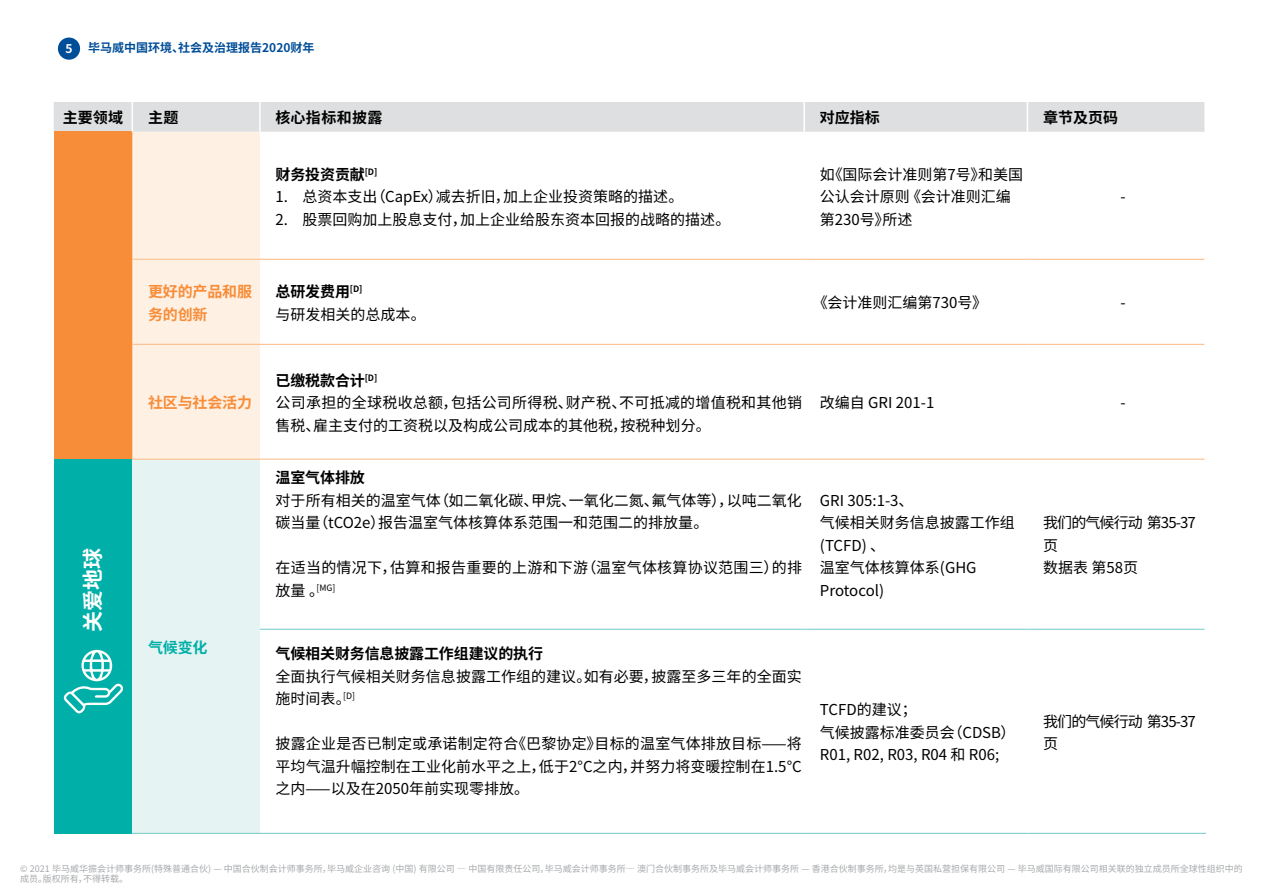
<style>
.page{position:relative;width:1263px;height:893px;background:#fff}
.page>*{position:absolute;margin:0;border:0;box-sizing:border-box;transform-origin:0 0}
.t1{font:700 21px "Noto Sans CJ Ksc";color:#fff}
.t2{font:15px/22.5px "Noto Sans CJ Ksc";color:#000}
.t3{font:700 15px "Noto Sans CJ Ksc";letter-spacing:-.01em;color:#000}
.t4{font:15px/22.5px "Noto Sans CJ Ksc";letter-spacing:-.06em;color:#000}
.t5{font:700 15px/22.5px "Noto Sans CJ Ksc";letter-spacing:-.01em;color:#f78d38}
.t6{font:700 15px "Noto Sans CJ Ksc";letter-spacing:.025em;color:#000}
.t7{font:700 15px "Noto Sans CJ Ksc";color:#00afa8}
.t8{font:700 12px "Noto Sans CJ Ksc";color:#004e98}
.t9{font:700 12px "Noto Sans CJ Ksc";color:#fff}
.t10{font:9px/10.5px "Noto Sans CJ Ksc";color:#a7a9ac}
.t11{font:8.7px "Noto Sans CJ Ksc";color:#000}
.s1{font-weight:700}
.s2{font-size:15px}
</style>
<div class="page">
<svg style="left:54px;top:102px;width:1150px;height:357px"></svg>
<div style="left:54px;top:459px;width:78px;height:374px;background:#00afa8"></div>
<div style="left:132px;top:459px;width:128px;height:374px;background:#e5f4f2"></div>
<hr style="left:803px;top:102px;width:2px;height:30px;background:#fff">
<hr style="left:1027px;top:102px;width:1px;height:30px;background:#fff">
<hr style="left:803px;top:132px;width:2px;height:127px;background:#fff">
<hr style="left:1027px;top:132px;width:1px;height:127px;background:#fff">
<hr style="left:803px;top:260px;width:2px;height:84px;background:#fff">
<hr style="left:1027px;top:260px;width:1px;height:84px;background:#fff">
<hr style="left:803px;top:345px;width:2px;height:114px;background:#fff">
<hr style="left:1027px;top:345px;width:1px;height:114px;background:#fff">
<hr style="left:132px;top:102px;width:1px;height:30px;background:#fff">
<hr style="left:259px;top:102px;width:2px;height:30px;background:#fff">
<hr style="left:132px;top:259px;width:128px;height:1px;background:#fcc393">
<hr style="left:260px;top:259px;width:544px;height:1px;background:#fcc393">
<hr style="left:804px;top:259px;width:223px;height:1px;background:#fcc393">
<hr style="left:1027px;top:259px;width:177px;height:1px;background:#fcc393">
<hr style="left:132px;top:344px;width:128px;height:1px;background:#fcc393">
<hr style="left:260px;top:344px;width:544px;height:1px;background:#fcc393">
<hr style="left:804px;top:344px;width:223px;height:1px;background:#fcc393">
<hr style="left:1027px;top:344px;width:177px;height:1px;background:#fcc393">
<hr style="left:132px;top:459px;width:128px;height:1px;background:#fcc393">
<hr style="left:260px;top:459px;width:544px;height:1px;background:#fcc393">
<hr style="left:804px;top:459px;width:223px;height:1px;background:#fcc393">
<hr style="left:1027px;top:459px;width:177px;height:1px;background:#fcc393">
<hr style="left:260px;top:629px;width:544px;height:1px;background:#88d1ce">
<hr style="left:804px;top:629px;width:223px;height:1px;background:#88d1ce">
<hr style="left:1027px;top:629px;width:177px;height:1px;background:#88d1ce">
<hr style="left:132px;top:833px;width:128px;height:1px;background:#88d1ce">
<hr style="left:260px;top:833px;width:544px;height:1px;background:#88d1ce">
<hr style="left:804px;top:833px;width:223px;height:1px;background:#88d1ce">
<hr style="left:1027px;top:833px;width:179px;height:1px;background:#88d1ce">
<svg style="left:63px;top:650px;width:60px;height:64px"></svg>
<div style="left:58px;top:38px;width:22px;height:22px;background:#004e98;border-radius:50%"></div>
<p class="t9" style="left:66px;top:42px;width:9px">5</p>
<p class="t8" style="left:88px;top:41px;width:228px">毕马威中国环境、社会及治理报告2020财年</p>
<p class="t3" style="left:63px;top:110px;width:62px">主要领域</p>
<p class="t3" style="left:148px;top:110px;width:32px">主题</p>
<p class="t6" style="left:276px;top:110px;width:108px">核心指标和披露</p>
<p class="t3" style="left:820px;top:110px;width:61px">对应指标</p>
<p class="t3" style="left:1043px;top:110px;width:76px">章节及页码</p>
<p class="t3" style="left:276px;top:166px;width:103px">财务投资贡献<sup>[D]</sup></p>
<p class="t2" style="left:276px;top:186px;width:409px">1. 总资本支出（CapEx）减去折旧，加上企业投资策略的描述。</p>
<p class="t2" style="left:276px;top:208px;width:456px">2. 股票回购加上股息支付，加上企业给股东资本回报的战略的描述。</p>
<p class="t2" style="left:820px;top:163px;width:205px">如《国际会计准则第7号》和美国公认会计原则 《会计准则汇编第230号》所述</p>
<p class="t2" style="left:1120px;top:186px;width:7px">-</p>
<p class="t5" style="left:148px;top:281px;width:106px">更好的产品和服务的创新</p>
<p class="t2" style="left:276px;top:281px;width:152px"><span class="s1">总研发费用</span><sup>[D]<br></sup>与研发相关的总成本。</p>
<p class="t2" style="left:813px;top:292px;width:176px">《会计准则汇编第730号》</p>
<p class="t2" style="left:1120px;top:292px;width:7px">-</p>
<h1 class="t1" style="left:81px;top:632px;width:85px;rotate:-90deg">关爱地球</h1>
<p class="t5" style="left:148px;top:392px;width:106px">社区与社会活力</p>
<p class="t7" style="left:148px;top:639px;width:61px">气候变化</p>
<p class="t2" style="left:276px;top:369px;width:528px"><span class="s1">已缴税款合计</span><sup>[D]<br></sup>公司承担的全球税收总额，包括公司所得税、财产税、不可抵减的增值税和其他销售税、雇主支付的工资税以及构成公司成本的其他税，按税种划分。</p>
<p class="t3" style="left:276px;top:469px;width:91px">温室气体排放</p>
<p class="t2" style="left:276px;top:489px;width:528px">对于所有相关的温室气体（如二氧化碳、甲烷、一氧化二氮、氟气体等），以吨二氧化碳当量（tCO2e）报告温室气体核算体系范围一和范围二的排放量。</p>
<p class="t2" style="left:276px;top:557px;width:528px">在适当的情况下，估算和报告重要的上游和下游（温室气体核算协议范围三）的排</p>
<p class="t11" style="left:276px;top:583px;width:61px"><span class="s2">放量 。</span>[MG]</p>
<p class="t3" style="left:276px;top:645px;width:269px">气候相关财务信息披露工作组建议的执行</p>
<p class="t2" style="left:276px;top:665px;width:528px">全面执行气候相关财务信息披露工作组的建议。如有必要，披露至多三年的全面实施时间表。<sup>[D]</sup></p>
<p class="t2" style="left:276px;top:733px;width:528px;text-align:justify">披露企业是否已制定或承诺制定符合《巴黎协定》目标的温室气体排放目标——将平均气温升幅控制在工业化前水平之上，低于2°C之内，并努力将变暖控制在1.5°C之内——以及在2050年前实现零排放。</p>
<p class="t2" style="left:820px;top:392px;width:116px">改编自 GRI 201-1</p>
<p class="t2" style="left:1120px;top:392px;width:7px">-</p>
<p class="t2" style="left:820px;top:489px;width:196px">GRI 305:1-3、<br>气候相关财务信息披露工作组(TCFD) 、<br>温室气体核算体系(GHG<br>Protocol)</p>
<p class="t4" style="left:1043px;top:512px;width:154px">我们的气候行动 第35-37页<br>数据表 第58页</p>
<p class="t2" style="left:820px;top:699px;width:197px">TCFD的建议；<br>气候披露标准委员会（CDSB）<br>R01, R02, R03, R04 和 R06;</p>
<p class="t4" style="left:1043px;top:710px;width:154px">我们的气候行动 第35-37页</p>
<p class="t10" style="left:20px;top:863px;width:1224px">© 2021 毕马威华振会计师事务所(特殊普通合伙) — 中国合伙制会计师事务所，毕马威企业咨询 (中国) 有限公司 — 中国有限责任公司，毕马威会计师事务所— 澳门合伙制事务所及毕马威会计师事务所 — 香港合伙制事务所，均是与英国私营担保有限公司 — 毕马威国际有限公司相关联的独立成员所全球性组织中的成员。版权所有，不得转载。</p>
</div>
